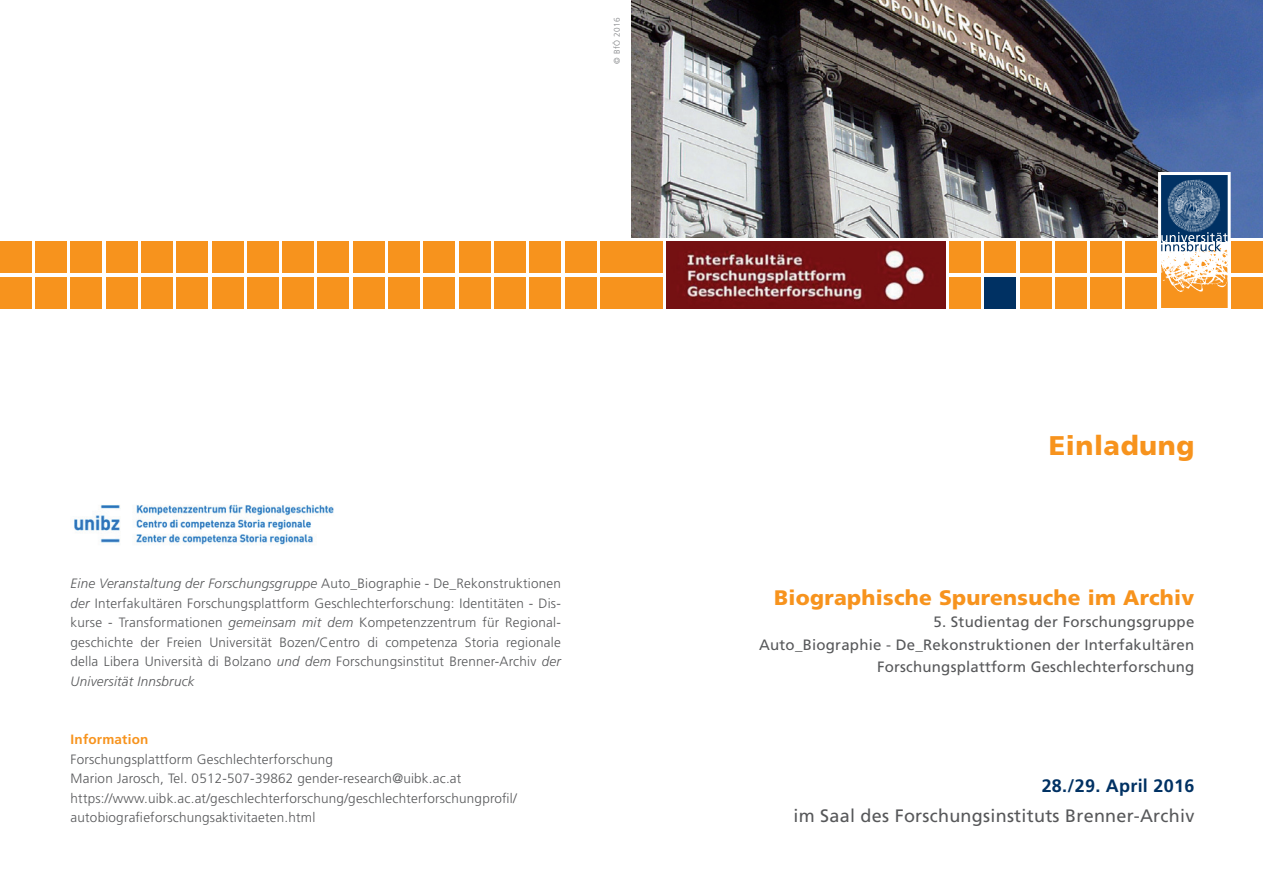
<style>
.page{position:relative;width:1263px;height:893px;background:#fff}
.page>*{position:absolute;margin:0;border:0;box-sizing:border-box;transform-origin:0 0}
.t1{font:900 27px "Frutiger";letter-spacing:.02em;color:#f7931d}
.t2{font:900 21px "Frutiger";letter-spacing:.015em;color:#f7931d}
.t3{font:18px "Frutiger";letter-spacing:.015em;color:#57585a}
.t4{font:700 18px "Frutiger";letter-spacing:.015em;color:#003163}
.t5{font:15px/22.5px "Frutiger";letter-spacing:.015em;color:#57585a;text-align:right}
.t6{font:300 13.5px/19.5px "Frutiger";letter-spacing:.015em;color:#57585a;text-align:justify}
.t7{font:700 13.5px "Frutiger";letter-spacing:.015em;color:#f7931d}
.t8{font:300 8.25px "Frutiger";letter-spacing:.05em;color:#808285}
.s1{font-style:italic}
</style>
<div class="page">
<div style="left:1126px;top:277px;width:31px;height:31px;background:#f7931d"></div>
<div style="left:1090px;top:277px;width:32px;height:31px;background:#f7931d"></div>
<div style="left:1055px;top:277px;width:31px;height:31px;background:#f7931d"></div>
<div style="left:1020px;top:277px;width:31px;height:31px;background:#f7931d"></div>
<div style="left:984px;top:277px;width:32px;height:31px;background:#003163"></div>
<div style="left:949px;top:277px;width:31px;height:31px;background:#f7931d"></div>
<div style="left:1232px;top:277px;width:31px;height:31px;background:#f7931d"></div>
<div style="left:1232px;top:242px;width:31px;height:31px;background:#f7931d"></div>
<div style="left:1126px;top:242px;width:31px;height:31px;background:#f7931d"></div>
<div style="left:1090px;top:242px;width:32px;height:31px;background:#f7931d"></div>
<div style="left:1055px;top:242px;width:31px;height:31px;background:#f7931d"></div>
<div style="left:1020px;top:242px;width:31px;height:31px;background:#f7931d"></div>
<div style="left:984px;top:242px;width:32px;height:31px;background:#f7931d"></div>
<div style="left:949px;top:242px;width:31px;height:31px;background:#f7931d"></div>
<div style="left:631px;top:277px;width:32px;height:31px;background:#f7931d"></div>
<img style="left:667px;top:242px;width:278px;height:66px">
<div style="left:631px;top:242px;width:32px;height:31px;background:#f7931d"></div>
<img style="left:631px;top:0;width:632px;height:238px">
<svg style="left:1156px;top:171px;width:76px;height:138px"></svg>
<div style="left:494px;top:277px;width:32px;height:31px;background:#f7931d"></div>
<div style="left:459px;top:277px;width:31px;height:31px;background:#f7931d"></div>
<div style="left:424px;top:277px;width:31px;height:31px;background:#f7931d"></div>
<div style="left:388px;top:277px;width:32px;height:31px;background:#f7931d"></div>
<div style="left:353px;top:277px;width:31px;height:31px;background:#f7931d"></div>
<div style="left:318px;top:277px;width:31px;height:31px;background:#f7931d"></div>
<div style="left:247px;top:277px;width:31px;height:31px;background:#f7931d"></div>
<div style="left:212px;top:277px;width:31px;height:31px;background:#f7931d"></div>
<div style="left:282px;top:277px;width:32px;height:31px;background:#f7931d"></div>
<div style="left:600px;top:277px;width:31px;height:31px;background:#f7931d"></div>
<div style="left:600px;top:242px;width:31px;height:31px;background:#f7931d"></div>
<div style="left:494px;top:242px;width:32px;height:31px;background:#f7931d"></div>
<div style="left:459px;top:242px;width:31px;height:31px;background:#f7931d"></div>
<div style="left:424px;top:242px;width:31px;height:31px;background:#f7931d"></div>
<div style="left:388px;top:242px;width:32px;height:31px;background:#f7931d"></div>
<div style="left:353px;top:242px;width:31px;height:31px;background:#f7931d"></div>
<div style="left:318px;top:242px;width:31px;height:31px;background:#f7931d"></div>
<div style="left:247px;top:242px;width:31px;height:31px;background:#f7931d"></div>
<div style="left:212px;top:242px;width:31px;height:31px;background:#f7931d"></div>
<div style="left:282px;top:242px;width:32px;height:31px;background:#f7931d"></div>
<div style="left:176px;top:277px;width:32px;height:31px;background:#f7931d"></div>
<div style="left:141px;top:277px;width:32px;height:31px;background:#f7931d"></div>
<div style="left:106px;top:277px;width:31px;height:31px;background:#f7931d"></div>
<div style="left:71px;top:277px;width:31px;height:31px;background:#f7931d"></div>
<div style="left:35px;top:277px;width:32px;height:31px;background:#f7931d"></div>
<div style="left:176px;top:242px;width:32px;height:31px;background:#f7931d"></div>
<div style="left:141px;top:242px;width:32px;height:31px;background:#f7931d"></div>
<div style="left:106px;top:242px;width:31px;height:31px;background:#f7931d"></div>
<div style="left:71px;top:242px;width:31px;height:31px;background:#f7931d"></div>
<div style="left:35px;top:242px;width:32px;height:31px;background:#f7931d"></div>
<div style="left:0;top:277px;width:31px;height:31px;background:#f7931d"></div>
<div style="left:0;top:242px;width:31px;height:31px;background:#f7931d"></div>
<div style="left:565px;top:277px;width:31px;height:31px;background:#f7931d"></div>
<div style="left:530px;top:277px;width:31px;height:31px;background:#f7931d"></div>
<div style="left:565px;top:242px;width:31px;height:31px;background:#f7931d"></div>
<div style="left:530px;top:242px;width:31px;height:31px;background:#f7931d"></div>
<img style="left:74px;top:504px;width:260px;height:41px">
<p class="t8" style="left:612px;top:64px;width:48px;rotate:-90deg">© BfÖ 2016</p>
<p class="t6" style="left:71px;top:574px;width:492px"><span class="s1">Eine Veranstaltung der Forschungsgruppe</span> Auto_Biographie - De_Rekonstruktionen <span class="s1">der</span> Interfakultären Forschungsplattform Geschlechterforschung: Identitäten - Dis&shy;kurse - Transformationen <span class="s1">gemeinsam mit dem</span> Kompetenzzentrum für Regional&shy;geschichte der Freien Universität Bozen/Centro di competenza Storia regionale della Libera Università di Bolzano <span class="s1">und dem</span> Forschungsinstitut Brenner-Archiv <span class="s1">der Universität Innsbruck</span></p>
<p class="t7" style="left:71px;top:732px;width:79px">Information</p>
<p class="t6" style="left:71px;top:749px;width:448px;text-align:left">Forschungsplattform Geschlechterforschung<br>Marion Jarosch, Tel. 0512-507-39862 gender-research@uibk.ac.at https://www.uibk.ac.at/geschlechterforschung/geschlechterforschungprofil/ autobiografieforschungsaktivitaeten.html</p>
<h1 class="t1" style="left:1049px;top:429px;width:147px">Einladung</h1>
<h2 class="t2" style="left:774px;top:585px;width:422px">Biographische Spurensuche im Archiv</h2>
<p class="t5" style="left:759px;top:611px;width:437px">5. Studientag der Forschungsgruppe<br>Auto_Biographie - De_Rekonstruktionen der Interfakultären<br>Forschungsplattform Geschlechterforschung</p>
<h3 class="t4" style="left:1042px;top:775px;width:154px">28./29. April 2016</h3>
<h3 class="t3" style="left:793px;top:805px;width:402px">im Saal des Forschungsinstituts Brenner-Archiv</h3>
</div>
